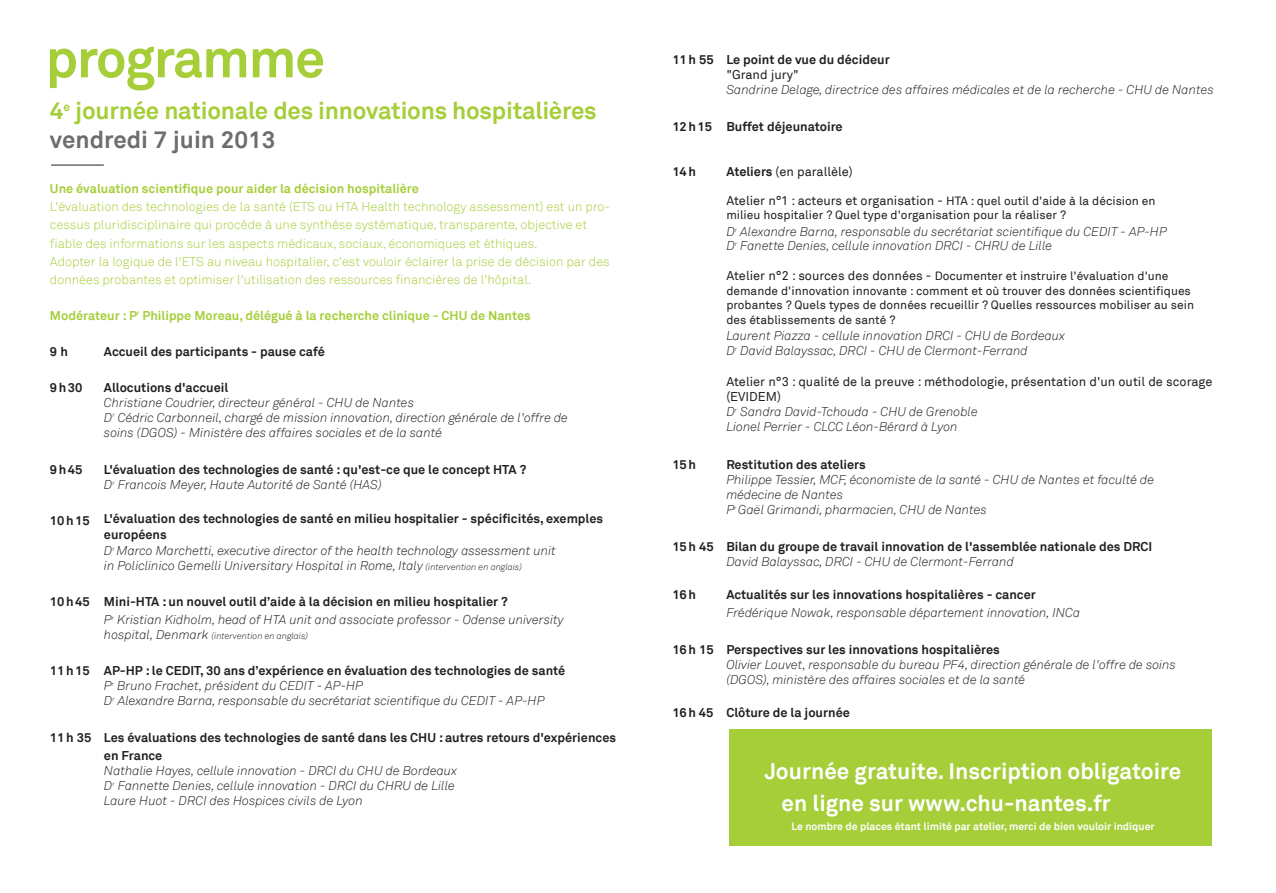
<style>
.page{position:relative;width:1276px;height:893px;background:#fff}
.page>*{position:absolute;margin:0;border:0;box-sizing:border-box;transform-origin:0 0}
.t1{font:700 54px "Akkurat";letter-spacing:-.025em;color:#a6ce39}
.t2{font:700 24px/28.5px "Akkurat";letter-spacing:-.01em;color:#a6ce39}
.t3{font:700 22.5px/31.5px "Akkurat";color:#fff}
.t4{font:italic 300 12.75px/15px "Akkurat";color:#231f20}
.t5{font:700 12.75px/15px "Akkurat";color:#231f20}
.t6{font:300 12.75px/18px "Akkurat";color:#a6ce39}
.t7{font:12.75px/15.3px "Akkurat";color:#231f20}
.t8{font:700 12.75px "Akkurat";color:#a6ce39}
.t9{font:12px/14.7px "Akkurat";color:#231f20}
.t10{font:700 10.5px "Akkurat";color:#fff}
.t11{font:italic 300 9px "Akkurat";color:#231f20}
.s1{color:#6c6d70}
.s2{font-weight:300;font-style:italic}
.s3{font-size:9px}
.s4{font-weight:700;font-style:normal}
.s5{font-size:12.75px}
.s6{font-weight:700}
.s7{font-size:12px}
</style>
<div class="page">
<div style="left:729px;top:730px;width:482px;height:116px;background:#a6ce39"></div>
<hr style="left:51px;top:164px;width:53px;height:2px;background:#6c6d70">
<h1 class="t1" style="left:46px;top:24px;width:281px">programme</h1>
<h2 class="t2" style="left:50px;top:97px;width:548px">4<sup>e</sup> journée nationale des innovations hospitalières <span class="s1">vendredi 7 juin 2013</span></h2>
<p class="t8" style="left:50px;top:181px;width:370px">Une évaluation scientifique pour aider la décision hospitalière</p>
<p class="t6" style="left:50px;top:198px;width:561px">L'évaluation des technologies de la santé (ETS ou HTA Health technology assessment) est un pro&shy;cessus pluridisciplinaire qui procède à une synthèse systématique, transparente, objective et fiable des informations sur les aspects médicaux, sociaux, économiques et éthiques.<br>Adopter la logique de l'ETS au niveau hospitalier, c'est vouloir éclairer la prise de décision par des données probantes et optimiser l'utilisation des ressources financières de l'hôpital.</p>
<p class="t8" style="left:50px;top:307px;width:482px">Modérateur : P<sup>r</sup> Philippe Moreau, délégué à la recherche clinique - CHU de Nantes</p>
<p class="t5" style="left:50px;top:344px;width:19px">9 h</p>
<p class="t5" style="left:104px;top:344px;width:222px">Accueil des participants - pause café</p>
<p class="t5" style="left:50px;top:380px;width:34px">9h30</p>
<p class="t5" style="left:104px;top:380px;width:126px">Allocutions d'accueil</p>
<p class="t4" style="left:104px;top:395px;width:465px">Christiane Coudrier, directeur général - CHU de Nantes<br>D<sup>r</sup> Cédric Carbonneil, chargé de mission innovation, direction générale de l'offre de soins (DGOS) - Ministère des affaires sociales et de la santé</p>
<p class="t5" style="left:50px;top:462px;width:34px">9h45</p>
<p class="t5" style="left:104px;top:462px;width:424px">L'évaluation des technologies de santé : qu'est-ce que le concept HTA ?<br><span class="s2">D</span><sup>r</sup> <span class="s2">Francois Meyer, Haute Autorité de Santé (HAS)</span></p>
<p class="t5" style="left:104px;top:511px;width:501px;text-indent:-54px">10h15 L'évaluation des technologies de santé en milieu hospitalier - spécificités, exemples européens</p>
<p class="t4" style="left:104px;top:543px;width:453px">D<sup>r</sup> Marco Marchetti, executive director of the health technology assessment unit in Policlinico Gemelli Universitary Hospital in Rome, Italy <span class="s3">(intervention en anglais)</span></p>
<p class="t4" style="left:104px;top:593px;width:461px;line-height:18px;text-indent:-54px"><span class="s4">10h45 Mini-HTA : un nouvel outil d’aide à la décision en milieu hospitalier ?<br></span>P<sup>r</sup> Kristian Kidholm, head of HTA unit and associate professor - Odense university</p>
<p class="t11" style="left:104px;top:631px;width:206px"><span class="s5">hospital, Denmark</span> (intervention en anglais)</p>
<p class="t4" style="left:104px;top:663px;width:463px;text-indent:-54px"><span class="s4">11h15 AP-HP : le CEDIT, 30 ans d’expérience en évaluation des technologies de santé<br></span>P<sup>r</sup> Bruno Frachet, président du CEDIT - AP-HP<br>D<sup>r</sup> Alexandre Barna, responsable du secrétariat scientifique du CEDIT - AP-HP</p>
<p class="t5" style="left:104px;top:729px;width:513px;line-height:18px;text-indent:-54px">11h 35 Les évaluations des technologies de santé dans les CHU : autres retours d'expériences en France</p>
<p class="t4" style="left:104px;top:764px;width:355px">Nathalie Hayes, cellule innovation - DRCI du CHU de Bordeaux<br>D<sup>r</sup> Fannette Denies, cellule innovation - DRCI du CHRU de Lille<br>Laure Huot - DRCI des Hospices civils de Lyon</p>
<p class="t5" style="left:672px;top:52px;width:219px">11h 55 Le point de vue du décideur</p>
<p class="t7" style="left:726px;top:67px;width:74px">"Grand jury"</p>
<p class="t4" style="left:726px;top:82px;width:489px">Sandrine Delage, directrice des affaires médicales et de la recherche - CHU de Nantes</p>
<p class="t5" style="left:672px;top:119px;width:172px">12h15 Buffet déjeunatoire</p>
<p class="t5" style="left:672px;top:164px;width:25px">14h</p>
<p class="t7" style="left:726px;top:164px;width:128px"><span class="s6">Ateliers</span> (en parallèle)</p>
<p class="t7" style="left:726px;top:193px;width:431px">Atelier n°1 : acteurs et organisation - <span class="s7">HTA : quel outil d'aide à la décision en</span></p>
<p class="t9" style="left:726px;top:208px;width:341px">milieu hospitalier ? Quel type d'organisation pour la réaliser ?</p>
<p class="t4" style="left:726px;top:225px;width:442px;line-height:13.8px">D<sup>r</sup> Alexandre Barna, responsable du secrétariat scientifique du CEDIT - AP-HP<br>D<sup>r</sup> Fanette Denies, cellule innovation DRCI - CHRU de Lille</p>
<p class="t9" style="left:726px;top:269px;width:469px"><span class="s5">Atelier n°2 : sources des données -</span> Documenter et instruire l'évaluation d'une demande d'innovation innovante : comment et où trouver des données scientifiques probantes ? Quels types de données recueillir ? Quelles ressources mobiliser au sein des établissements de santé ?</p>
<p class="t4" style="left:726px;top:328px;width:340px">Laurent Piazza - cellule innovation DRCI - CHU de Bordeaux<br>D<sup>r</sup> David Balayssac, DRCI - CHU de Clermont-Ferrand</p>
<p class="t7" style="left:726px;top:374px;width:488px">Atelier n°3 : qualité de la preuve : méthodologie, présentation d'un outil de scorage (EVIDEM)<br><span class="s2">D</span><sup>r</sup> <span class="s2">Sandra David-Tchouda - CHU de Grenoble<br>Lionel Perrier - CLCC Léon-Bérard à Lyon</span></p>
<p class="t5" style="left:672px;top:457px;width:25px">15h</p>
<p class="t5" style="left:726px;top:457px;width:141px">Restitution des ateliers</p>
<p class="t4" style="left:726px;top:472px;width:429px">Philippe Tessier, MCF, économiste de la santé - CHU de Nantes et faculté de médecine de Nantes<br>P<sup>r</sup> Gaël Grimandi, pharmacien, CHU de Nantes</p>
<p class="t5" style="left:672px;top:539px;width:481px">15h 45 Bilan du groupe de travail innovation de l'assemblée nationale des DRCI</p>
<p class="t4" style="left:726px;top:554px;width:289px">David Balayssac, DRCI - CHU de Clermont-Ferrand</p>
<p class="t5" style="left:672px;top:587px;width:25px">16h</p>
<p class="t5" style="left:726px;top:587px;width:311px">Actualités sur les innovations hospitalières - cancer</p>
<p class="t4" style="left:726px;top:605px;width:355px">Frédérique Nowak, responsable département innovation, INCa</p>
<p class="t5" style="left:672px;top:643px;width:329px">16h 15 Perspectives sur les innovations hospitalières</p>
<p class="t4" style="left:726px;top:658px;width:451px">Olivier Louvet, responsable du bureau PF4, direction générale de l'offre de soins (DGOS), ministère des affaires sociales et de la santé</p>
<p class="t5" style="left:672px;top:706px;width:179px">16h 45 Clôture de la journée</p>
<h3 class="t3" style="left:781px;top:755px;width:401px;text-indent:-17px">Journée gratuite. Inscription obligatoire en ligne sur www.chu-nantes.fr</h3>
<p class="t10" style="left:791px;top:820px;width:365px">Le nombre de places étant limité par atelier, merci de bien vouloir indiquer</p>
</div>
